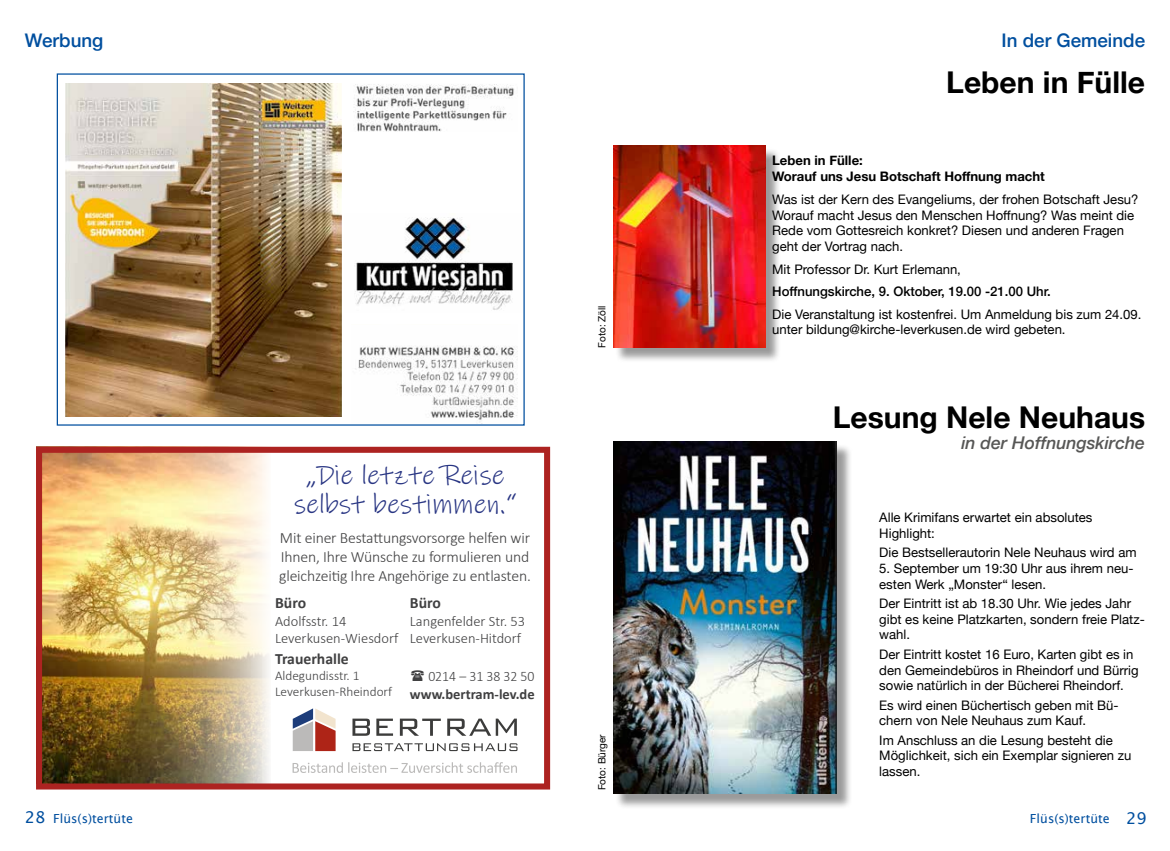
<style>
.page{position:relative;width:1170px;height:851px;background:#fff}
.page>*{position:absolute;margin:0;border:0;box-sizing:border-box;transform-origin:0 0}
.t1{font:700 30px "Helvetica Neue";color:#000}
.t2{font:27.75px/29px "Ink Free";color:#283583;text-align:center}
.t3{font:500 18.75px "Helvetica Neue";color:#004f9f}
.t4{font:italic 500 17.5px "Helvetica Neue";color:#575756}
.t5{font:300 15.75px/18.9px "Calibri";letter-spacing:-.01em;color:#404041;text-align:justify}
.t6{font:700 15.75px "Calibri";color:#404041}
.t7{font:300 14.5px/17.4px "Calibri";color:#404041}
.t8{font:700 14.5px "Calibri";color:#404041}
.t9{font:300 14.5px "Calibri";color:#404041;scale:.95 1}
.t10{font:300 13.25px/16px "Calibri";color:#404041}
.t11{font:13.12px/15.8px "Helvetica Neue";color:#000}
.t12{font:700 13.12px/15.8px "Helvetica Neue";color:#000}
.t13{font:500 13.12px "Helvetica Neue";color:#000}
.t14{font:12.5px "Lucida Grande";color:#004f9f}
.t15{font:10px "Helvetica Neue";color:#000}
.s1{font-size:16.25px}
</style>
<div class="page">
<img style="left:43px;top:453px;width:226px;height:329px">
<div style="left:36px;top:446px;width:514px;height:343px;border:6px solid #ad2321"></div>
<svg style="left:352px;top:718px;width:18px;height:17px"></svg>
<svg style="left:376px;top:718px;width:17px;height:17px"></svg>
<svg style="left:400px;top:718px;width:41px;height:17px"></svg>
<svg style="left:447px;top:718px;width:70px;height:17px"></svg>
<svg style="left:352px;top:743px;width:165px;height:8px"></svg>
<svg style="left:293px;top:708px;width:42px;height:43px"></svg>
<svg style="left:292px;top:762px;width:225px;height:10px"></svg>
<svg style="left:65px;top:83px;width:453px;height:334px"></svg>
<img style="left:66px;top:84px;width:275px;height:332px">
<img style="left:350px;top:84px;width:167px;height:47px">
<img style="left:345px;top:213px;width:173px;height:99px">
<img style="left:352px;top:324px;width:165px;height:96px">
<div style="left:615px;top:443px;width:237px;height:366px;background:#000;opacity:.4"></div>
<img style="left:613px;top:442px;width:223px;height:351px">
<div style="left:615px;top:147px;width:165px;height:216px;background:#000;opacity:.4"></div>
<img style="left:613px;top:146px;width:152px;height:201px">
<h3 class="t3" style="left:25px;top:25px;width:80px">Werbung</h3>
<h3 class="t3" style="left:1001px;top:25px;width:145px">In der Gemeinde</h3>
<h2 class="t2" style="left:294px;top:461px;width:224px">„Die letzte Reise selbst bestimmen.“</h2>
<p class="t5" style="left:279px;top:528px;width:253px">Mit einer Bestattungsvorsorge helfen wir Ihnen, Ihre Wünsche zu formulieren und gleichzeitig Ihre Angehörige zu entlasten.</p>
<p class="t6" style="left:275px;top:591px;width:33px">Büro</p>
<p class="t7" style="left:275px;top:612px;width:125px">Adolfsstr. 14<br>Leverkusen-Wiesdorf</p>
<p class="t6" style="left:410px;top:591px;width:33px">Büro</p>
<p class="t7" style="left:410px;top:612px;width:117px">Langenfelder Str. 53<br>Leverkusen-Hitdorf</p>
<p class="t6" style="left:275px;top:648px;width:75px">Trauerhalle</p>
<p class="t10" style="left:275px;top:667px;width:119px">Aldegundisstr. 1<br>Leverkusen-Rheindorf</p>
<p class="t9" style="left:428px;top:667px;width:113px">0214 – 31 38 32 50</p>
<p class="t8" style="left:410px;top:683px;width:126px">www.bertram-lev.de</p>
<p class="t15" style="left:594px;top:347px;width:44px;rotate:-90deg">Foto: Zöll</p>
<p class="t15" style="left:594px;top:790px;width:57px;rotate:-90deg">Foto: Bürger</p>
<h1 class="t1" style="left:946px;top:59px;width:200px">Leben in Fülle</h1>
<p class="t12" style="left:772px;top:153px;width:274px">Leben in Fülle:<br>Worauf uns Jesu Botschaft Hoffnung macht</p>
<p class="t11" style="left:772px;top:192px;width:368px">Was ist der Kern des Evangeliums, der frohen Botschaft Jesu?<br>Worauf macht Jesus den Menschen Hoffnung? Was meint die Rede vom Gottesreich konkret? Diesen und anderen Fragen geht der Vortrag nach.</p>
<p class="t11" style="left:772px;top:262px;width:190px">Mit Professor Dr. Kurt Erlemann,</p>
<p class="t13" style="left:772px;top:280px;width:280px">Hoffnungskirche, 9. Oktober, 19.00 -21.00 Uhr.</p>
<p class="t11" style="left:772px;top:307px;width:371px">Die Veranstaltung ist kostenfrei. Um Anmeldung bis zum 24.09. unter bildung@kirche-leverkusen.de wird gebeten.</p>
<h1 class="t1" style="left:832px;top:394px;width:314px">Lesung Nele Neuhaus</h1>
<h3 class="t4" style="left:961px;top:428px;width:185px">in der Hoffnungskirche</h3>
<p class="t11" style="left:879px;top:510px;width:215px">Alle Krimifans erwartet ein absolutes<br>Highlight:</p>
<p class="t11" style="left:879px;top:545px;width:259px">Die Bestsellerautorin Nele Neuhaus wird am</p>
<p class="t11" style="left:879px;top:561px;width:256px">5. September um 19:30 Uhr aus ihrem neu&shy;esten Werk „Monster“ lesen.</p>
<p class="t11" style="left:879px;top:596px;width:267px">Der Eintritt ist ab 18.30 Uhr. Wie jedes Jahr gibt es keine Platzkarten, sondern freie Platz&shy;wahl.</p>
<p class="t11" style="left:879px;top:647px;width:261px">Der Eintritt kostet 16 Euro, Karten gibt es in den Gemeindebüros in Rheindorf und Bürrig sowie natürlich in der Bücherei Rheindorf.</p>
<p class="t11" style="left:879px;top:697px;width:241px">Es wird einen Büchertisch geben mit Bü&shy;chern von Nele Neuhaus zum Kauf.</p>
<p class="t11" style="left:879px;top:732px;width:254px">Im Anschluss an die Lesung besteht die<br>Möglichkeit, sich ein Exemplar signieren zu lassen.</p>
<p class="t14" style="left:25px;top:810px;width:110px"><span class="s1">28</span> Flüs(s)tertüte</p>
<p class="t14" style="left:1029px;top:810px;width:118px">Flüs(s)tertüte <span class="s1">29</span></p>
</div>
